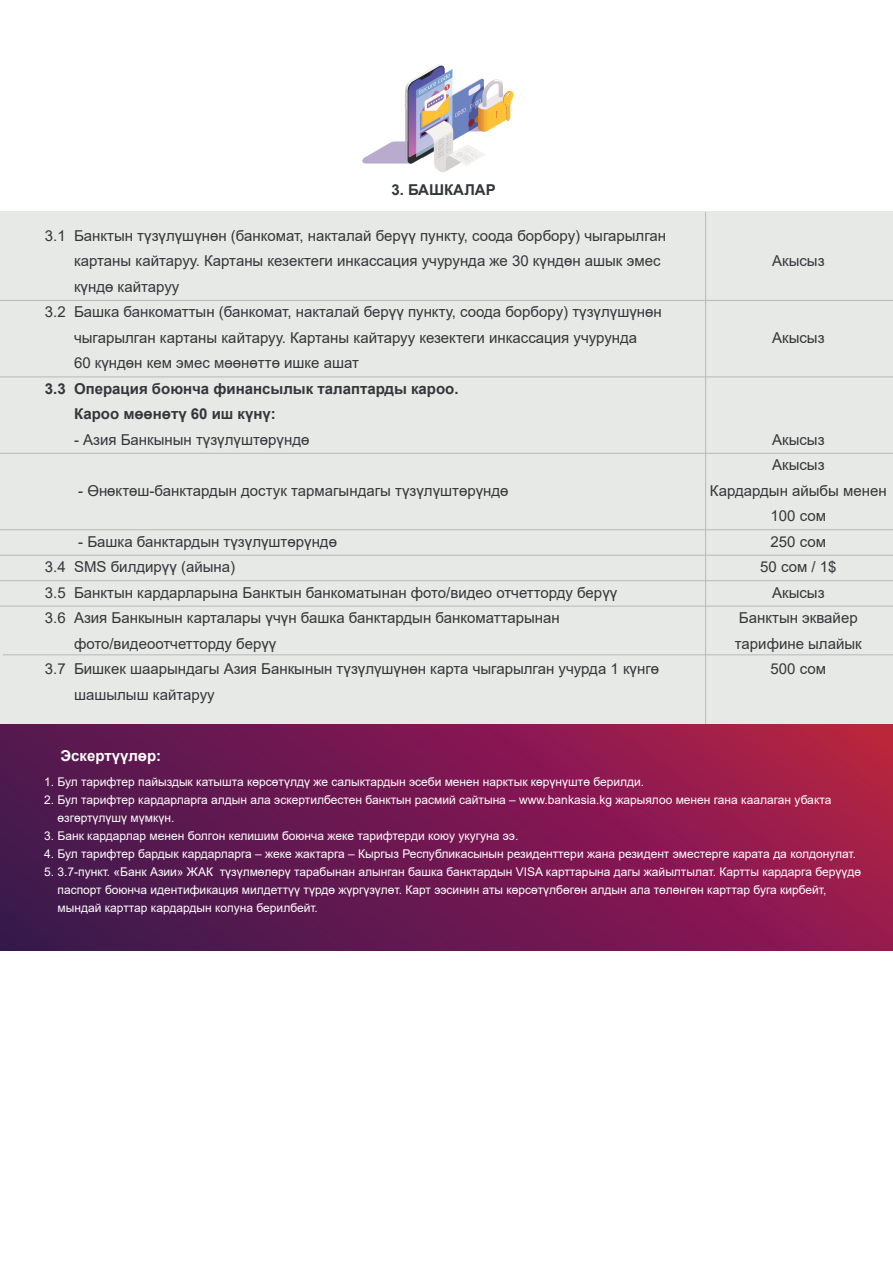
<style>
.page{position:relative;width:893px;height:1263px;background:#fff}
.page>*{position:absolute;margin:0;border:0;box-sizing:border-box;transform-origin:0 0}
.t1{font:15px/25.5px "Arial";color:#333739;text-align:center}
.t2{font:700 15px/25.5px "Arial";color:#333739}
.t3{font:700 15px "Arial";color:#fff}
.t4{font:12px/18px "Arial";color:#fff}
</style>
<div class="page">
<svg style="left:0;top:724px;width:892px;height:226px;background:#75194e"></svg>
<div style="left:0;top:212px;width:893px;height:512px;background:#e7e9e7"></div>
<hr style="left:705px;top:212px;width:1px;height:512px;background:#bcbdc0">
<svg style="left:362px;top:64px;width:151px;height:109px"></svg>
<hr style="left:0;top:300px;width:893px;height:1px;background:#bcbdc0">
<hr style="left:0;top:376px;width:893px;height:1px;background:#bcbdc0">
<hr style="left:0;top:453px;width:893px;height:1px;background:#bcbdc0">
<hr style="left:0;top:529px;width:893px;height:1px;background:#bcbdc0">
<hr style="left:0;top:555px;width:893px;height:1px;background:#bcbdc0">
<hr style="left:0;top:580px;width:893px;height:1px;background:#bcbdc0">
<hr style="left:0;top:606px;width:893px;height:1px;background:#bcbdc0">
<hr style="left:3px;top:654px;width:890px;height:1px;background:#bcbdc0">
<p class="t2" style="left:391px;top:177px;width:106px">3. БАШКАЛАР</p>
<p class="t1" style="left:45px;top:223px;width:623px">3.1 Банктын түзүлүшүнөн (банкомат, накталай берүү пункту, соода борбору) чыгарылган</p>
<p class="t1" style="left:74px;top:248px;width:588px">картаны кайтаруу. Картаны кезектеги инкассация учурунда же 30 күндөн ашык эмес</p>
<p class="t1" style="left:74px;top:274px;width:107px">күндө кайтаруу</p>
<p class="t1" style="left:45px;top:299px;width:618px">3.2 Башка банкоматтын (банкомат, накталай берүү пункту, соода борбору) түзүлүшүнөн</p>
<p class="t1" style="left:74px;top:325px;width:565px">чыгарылган картаны кайтаруу. Картаны кайтаруу кезектеги инкассация учурунда</p>
<p class="t1" style="left:74px;top:350px;width:287px">60 күндөн кем эмес мөөнөттө ишке ашат</p>
<p class="t2" style="left:74px;top:376px;width:386px;text-indent:-29px">3.3 Операция боюнча финансылык талаптарды кароо.<br>Кароо мөөнөтү 60 иш күнү:</p>
<p class="t1" style="left:74px;top:427px;width:237px">- Азия Банкынын түзүлүштөрүндө</p>
<p class="t1" style="left:78px;top:478px;width:432px">- Өнөктөш-банктардын достук тармагындагы түзүлүштөрүндө</p>
<p class="t1" style="left:78px;top:529px;width:260px">- Башка банктардын түзүлүштөрүндө</p>
<p class="t1" style="left:45px;top:554px;width:192px">3.4 SMS билдирүү (айына)</p>
<p class="t1" style="left:45px;top:580px;width:574px">3.5 Банктын кардарларына Банктын банкоматынан фото/видео отчетторду берүү</p>
<p class="t1" style="left:45px;top:605px;width:516px">3.6 Азия Банкынын карталары үчүн башка банктардын банкоматтарынан</p>
<p class="t1" style="left:74px;top:631px;width:204px">фото/видеоотчетторду берүү</p>
<p class="t1" style="left:45px;top:656px;width:616px">3.7 Бишкек шаарындагы Азия Банкынын түзүлүшүнөн карта чыгарылган учурда 1 күнгө</p>
<p class="t1" style="left:74px;top:682px;width:142px">шашылыш кайтаруу</p>
<p class="t1" style="left:772px;top:248px;width:54px">Акысыз</p>
<p class="t1" style="left:772px;top:325px;width:54px">Акысыз</p>
<p class="t1" style="left:710px;top:427px;width:178px">Акысыз<br>Акысыз<br>Кардардын айыбы менен<br>100 сом<br>250 сом<br>50 сом / 1$<br>Акысыз<br>Банктын эквайер тарифине ылайык<br>500 сом</p>
<p class="t3" style="left:61px;top:746px;width:102px">Эскертүүлөр:</p>
<p class="t4" style="left:44px;top:773px;width:601px">1. Бул тарифтер пайыздык катышта көрсөтүлдү же салыктардын эсеби менен нарктык көрүнүштө берилди.</p>
<p class="t4" style="left:58px;top:791px;width:775px;text-indent:-13px">2. Бул тарифтер кардарларга алдын ала эскертилбестен банктын расмий сайтына – www.bankasia.kg жарыялоо менен гана каалаган убакта өзгөртүлүшү мүмкүн.</p>
<p class="t4" style="left:44px;top:827px;width:476px">3. Банк кардарлар менен болгон келишим боюнча жеке тарифтерди коюу укугуна ээ.</p>
<p class="t4" style="left:44px;top:845px;width:813px">4. Бул тарифтер бардык кардарларга – жеке жактарга – Кыргыз Республикасынын резиденттери жана резидент эместерге карата да колдонулат.</p>
<p class="t4" style="left:58px;top:863px;width:805px;text-indent:-13px">5. 3.7-пункт. «Банк Азии» ЖАК түзүлмөлөрү тарабынан алынган башка банктардын VISA карттарына дагы жайылтылат. Картты кардарга берүүдө паспорт боюнча идентификация милдеттүү түрдө жүргүзүлөт. Карт ээсинин аты көрсөтүлбөгөн алдын ала төлөнгөн карттар буга кирбейт, мындай карттар кардардын колуна берилбейт.</p>
</div>
